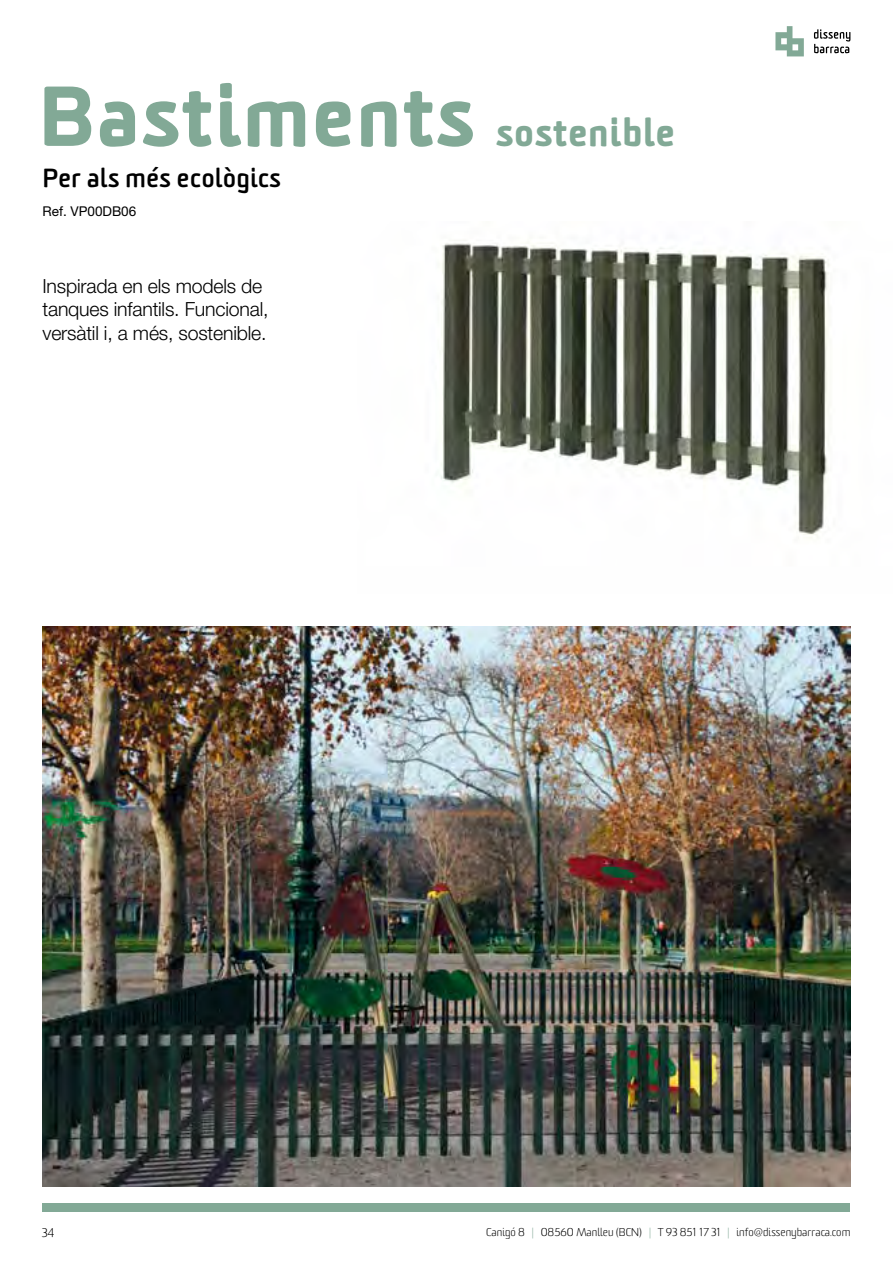
<style>
.page{position:relative;width:893px;height:1263px;background:#fff}
.page>*{position:absolute;margin:0;border:0;box-sizing:border-box;transform-origin:0 0}
.t1{font:900 82.5px "Sommet Rounded";color:#82a996}
.t2{font:900 37.5px "Sommet Rounded";color:#82a996}
.t3{font:700 25.5px "Sommet Rounded";color:#000}
.t4{font:300 19.5px/23.4px "Helvetica Neue LT Std";letter-spacing:-.01em;color:#000}
.t5{font:13.5px "Helvetica Neue LT Std";color:#000}
.t6{font:300 12px "Sommet Rounded";color:#000}
.t7{font:300 10.95px "Sommet Rounded";color:#000}
.s1{color:#82a996}
</style>
<div class="page">
<div style="left:43px;top:1204px;width:807px;height:8px;background:#82a996"></div>
<svg style="left:775px;top:26px;width:29px;height:30px"></svg>
<svg style="left:814px;top:29px;width:36px;height:24px"></svg>
<img style="left:43px;top:626px;width:807px;height:560px">
<img style="left:441px;top:240px;width:388px;height:298px">
<h1 class="t1" style="left:38px;top:62px;width:439px">Bastiments</h1>
<h3 class="t3" style="left:43px;top:162px;width:240px">Per als més ecològics</h3>
<p class="t5" style="left:43px;top:203px;width:95px">Ref. VP00DB06</p>
<h2 class="t2" style="left:495px;top:108px;width:181px">sostenible</h2>
<p class="t4" style="left:43px;top:274px;width:228px">Inspirada en els models de tanques infantils. Funcional, versàtil i, a més, sostenible.</p>
<p class="t6" style="left:42px;top:1224px;width:14px">34</p>
<p class="t7" style="left:486px;top:1225px;width:366px">Canigó 8 <span class="s1">|</span> 08560 Manlleu (BCN) <span class="s1">|</span> T 93 851 17 31 <span class="s1">|</span> info@dissenybarraca.com</p>
</div>
